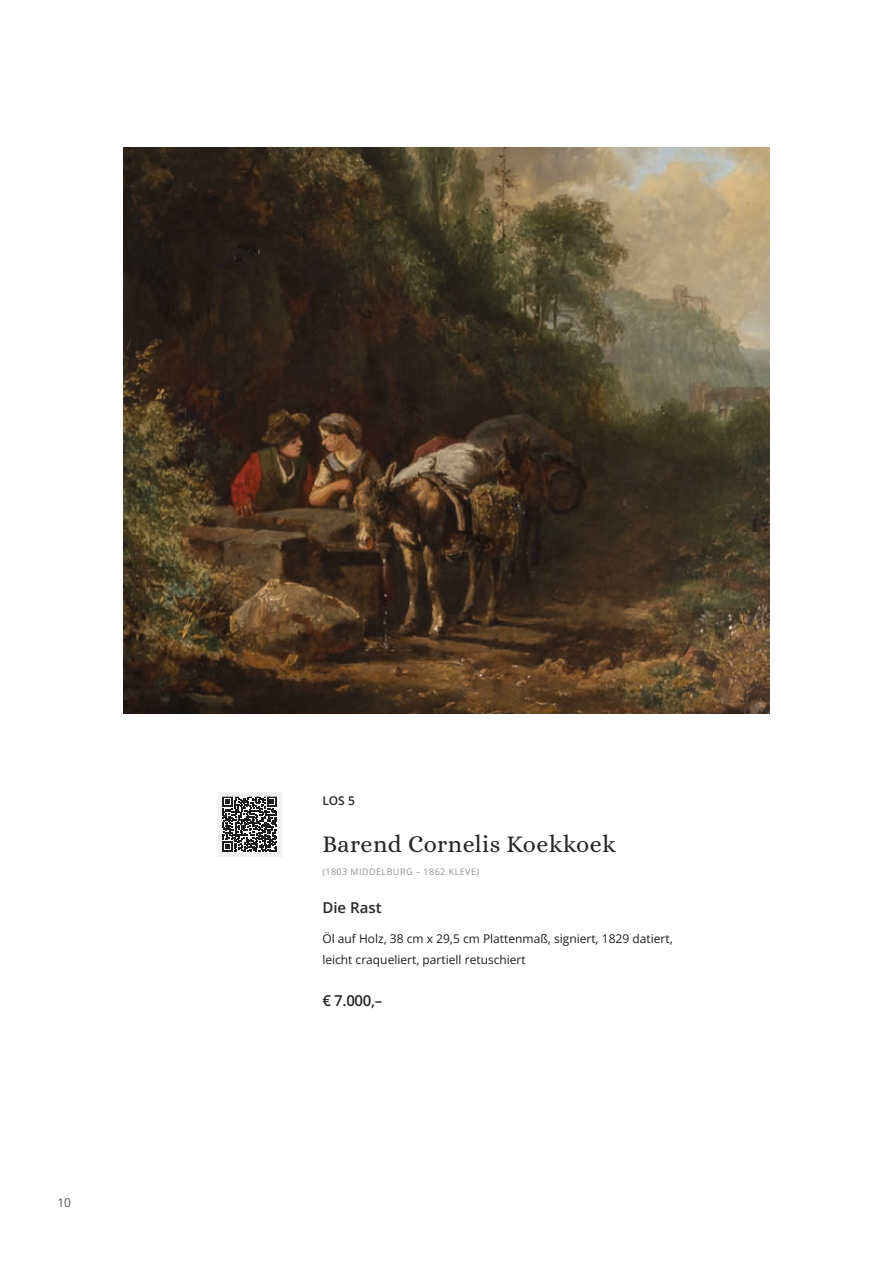
<style>
.page{position:relative;width:893px;height:1263px;background:#fff}
.page>*{position:absolute;margin:0;border:0;box-sizing:border-box;transform-origin:0 0}
.Titel_-_Kuenstler{font:24px "Alice";letter-spacing:.015em;color:#292623}
.Preis{font:600 15px "Open Sans";color:#292623}
.Titel_-_Kunstwerk{font:600 15px "Open Sans";color:#292623}
.Body_Text{font:12px/21px "Open Sans";color:#1d1d1b}
.Titel_-_LOS{font:600 12px "Open Sans";color:#292623}
.t1{font:12px "Open Sans";color:#575756}
.Titel_-_Kuenstler_-_Datum{font:9px "Open Sans";letter-spacing:.05em;color:#919190}
</style>
<div class="page">
<svg style="left:222px;top:797px;width:55px;height:55px"></svg>
<div style="left:217px;top:792px;width:65px;height:65px;border:4px solid #f1f1f1"></div>
<img style="left:124px;top:148px;width:645px;height:565px">
<p class="t1" style="left:57px;top:1194px;width:15px">10</p>
<p class="Titel_-_LOS" style="left:322px;top:792px;width:34px">LOS 5</p>
<p class="Titel_-_Kuenstler" style="left:322px;top:831px;width:295px">Barend Cornelis Koekkoek</p>
<p class="Titel_-_Kuenstler_-_Datum" style="left:322px;top:866px;width:158px">(1803 MIDDELBURG – 1862 KLEVE)</p>
<p class="Titel_-_Kunstwerk" style="left:322px;top:897px;width:61px">Die Rast</p>
<p class="Body_Text" style="left:322px;top:928px;width:352px">Öl auf Holz, 38 cm x 29,5 cm Plattenmaß, signiert, 1829 datiert, leicht craqueliert, partiell retuschiert</p>
<p class="Preis" style="left:322px;top:990px;width:62px">€ 7.000,–</p>
</div>
